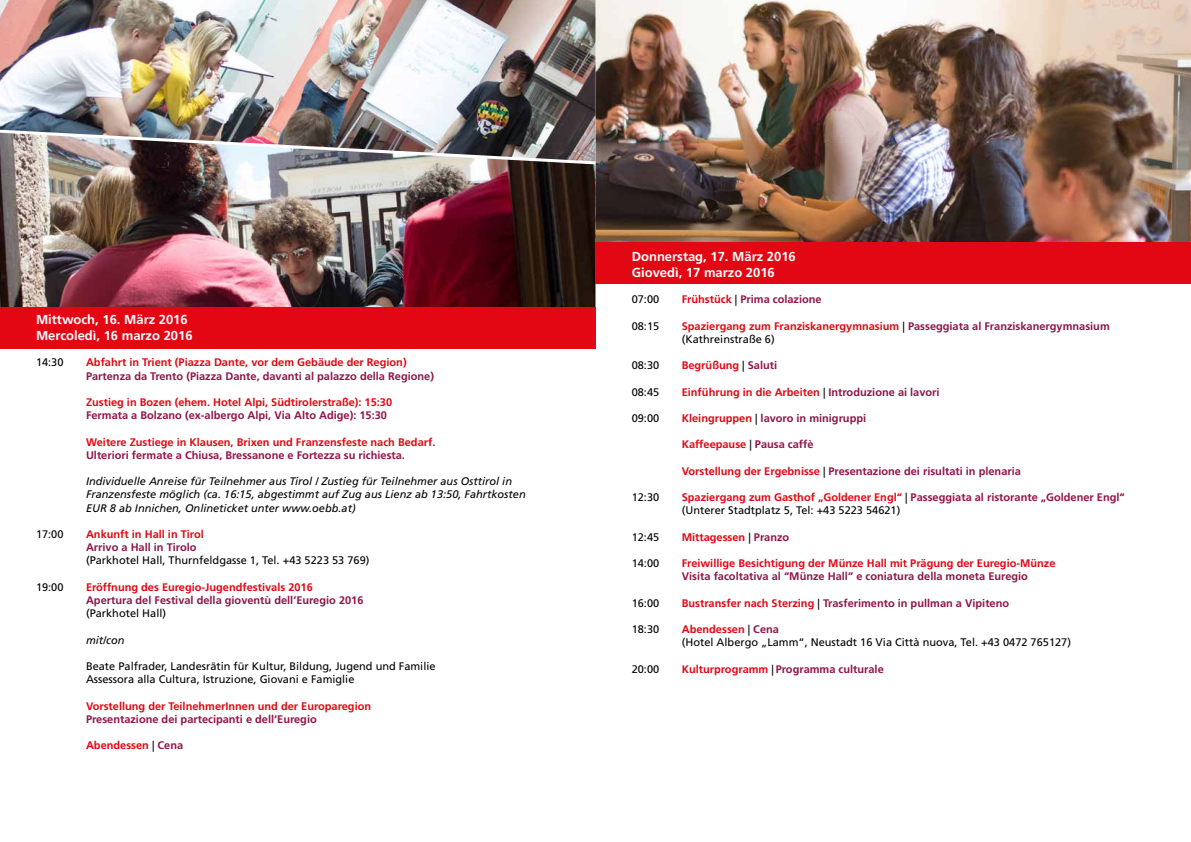
<style>
.page{position:relative;width:1191px;height:842px;background:#fff}
.page>*{position:absolute;margin:0;border:0;box-sizing:border-box;transform-origin:0 0}
.t1{font:700 13px/15.6px "Frutiger LT Std";color:#fff}
.t2{font:700 11px "Frutiger LT Std";color:#8f1448}
.t3{font:700 11px/13.2px "Frutiger LT Std";color:#e30613}
.t4{font:11px/13.2px "Frutiger LT Std";color:#000}
.t5{font:italic 11px/13.2px "Frutiger LT Std";color:#000}
.s1{font-weight:400;color:#000}
.s2{color:#8f1448}
.s3{color:#e30613}
.s4{font-weight:700;color:#e30613}
.s5{font-weight:700;color:#8f1448}
</style>
<div class="page">
<img style="left:0;top:0;width:1191px;height:243px">
<img style="left:0;top:166px;width:595px;height:142px">
<div style="left:0;top:308px;width:595px;height:41px;background:#e30613"></div>
<img style="left:0;top:124px;width:598px;height:42px">
<div style="left:595px;top:243px;width:596px;height:41px;background:#e30613"></div>
<p class="t1" style="left:36px;top:312px;width:158px">Mittwoch, 16. März 2016<br>Mercoledì, 16 marzo 2016</p>
<p class="t4" style="left:36px;top:356px;width:29px">14:30</p>
<p class="t3" style="left:86px;top:356px;width:322px">Abfahrt in Trient (Piazza Dante, vor dem Gebäude der Region)</p>
<p class="t2" style="left:86px;top:369px;width:349px">Partenza da Trento (Piazza Dante, davanti al palazzo della Regione)</p>
<p class="t3" style="left:86px;top:396px;width:308px">Zustieg in Bozen (ehem. Hotel Alpi, Südtirolerstraße): 15:30</p>
<p class="t2" style="left:86px;top:409px;width:302px">Fermata a Bolzano (ex-albergo Alpi, Via Alto Adige): 15:30</p>
<p class="t3" style="left:86px;top:435px;width:351px">Weitere Zustiege in Klausen, Brixen und Franzensfeste nach Bedarf.</p>
<p class="t2" style="left:86px;top:449px;width:320px">Ulteriori fermate a Chiusa, Bressanone e Fortezza su richiesta.</p>
<p class="t5" style="left:86px;top:475px;width:441px">Individuelle Anreise für Teilnehmer aus Tirol / Zustieg für Teilnehmer aus Osttirol in<br>Franzensfeste möglich (ca. 16:15, abgestimmt auf Zug aus Lienz ab 13:50, Fahrtkosten<br>EUR 8 ab Innichen, Onlineticket unter www.oebb.at)</p>
<p class="t4" style="left:36px;top:528px;width:29px">17:00</p>
<p class="t3" style="left:86px;top:528px;width:119px">Ankunft in Hall in Tirol</p>
<p class="t2" style="left:86px;top:541px;width:112px">Arrivo a Hall in Tirolo</p>
<p class="t4" style="left:86px;top:554px;width:285px">(Parkhotel Hall, Thurnfeldgasse 1, Tel. +43 5223 53 769)</p>
<p class="t4" style="left:36px;top:580px;width:29px">19:00</p>
<p class="t3" style="left:86px;top:580px;width:228px">Eröffnung des Euregio-Jugendfestivals 2016</p>
<p class="t2" style="left:86px;top:594px;width:279px">Apertura del Festival della gioventù dell’Euregio 2016</p>
<p class="t4" style="left:86px;top:607px;width:82px">(Parkhotel Hall)</p>
<p class="t5" style="left:86px;top:633px;width:40px">mit/con</p>
<p class="t4" style="left:86px;top:660px;width:351px">Beate Palfrader, Landesrätin für Kultur, Bildung, Jugend und Familie<br>Assessora alla Cultura, Istruzione, Giovani e Famiglie</p>
<p class="t3" style="left:86px;top:699px;width:287px">Vorstellung der TeilnehmerInnen und der Europaregion</p>
<p class="t2" style="left:86px;top:713px;width:232px">Presentazione dei partecipanti e dell‘Euregio</p>
<p class="t3" style="left:86px;top:739px;width:99px">Abendessen <span class="s1">|</span> <span class="s2">Cena</span></p>
<p class="t1" style="left:632px;top:249px;width:165px">Donnerstag, 17. März 2016<br>Giovedì, 17 marzo 2016</p>
<p class="t4" style="left:632px;top:293px;width:29px">07:00</p>
<p class="t2" style="left:682px;top:293px;width:141px"><span class="s3">Frühstück</span> <span class="s1">|</span> Prima colazione</p>
<p class="t4" style="left:632px;top:319px;width:29px">08:15</p>
<p class="t3" style="left:682px;top:319px;width:429px">Spaziergang zum Franziskanergymnasium <span class="s1">|</span> <span class="s2">Passeggiata al Franziskanergymnasium </span><span class="s1">(Kathreinstraße 6)</span></p>
<p class="t4" style="left:632px;top:359px;width:29px">08:30</p>
<p class="t3" style="left:682px;top:359px;width:97px">Begrüßung <span class="s1">|</span> <span class="s2">Saluti</span></p>
<p class="t4" style="left:632px;top:385px;width:29px">08:45</p>
<p class="t3" style="left:682px;top:385px;width:259px">Einführung in die Arbeiten <span class="s1">|</span> <span class="s2">Introduzione ai lavori</span></p>
<p class="t4" style="left:632px;top:412px;width:29px">09:00</p>
<p class="t2" style="left:682px;top:412px;width:186px"><span class="s3">Kleingruppen</span> <span class="s1">|</span> lavoro in minigruppi</p>
<p class="t3" style="left:682px;top:438px;width:133px">Kaffeepause <span class="s1">|</span> <span class="s2">Pausa caffè</span></p>
<p class="t2" style="left:682px;top:464px;width:341px"><span class="s3">Vorstellung der Ergebnisse</span> <span class="s1">|</span> Presentazione dei risultati in plenaria</p>
<p class="t4" style="left:632px;top:491px;width:29px">12:30</p>
<p class="t4" style="left:682px;top:491px;width:444px"><span class="s4">Spaziergang zum Gasthof „Goldener Engl“</span> | <span class="s5">Passeggiata al ristorante „Goldener Engl“ </span>(Unterer Stadtplatz 5, Tel: +43 5223 54621)</p>
<p class="t4" style="left:632px;top:530px;width:29px">12:45</p>
<p class="t3" style="left:682px;top:530px;width:109px">Mittagessen <span class="s1">|</span> <span class="s2">Pranzo</span></p>
<p class="t4" style="left:632px;top:557px;width:29px">14:00</p>
<p class="t3" style="left:682px;top:557px;width:375px">Freiwillige Besichtigung der Münze Hall mit Prägung der Euregio-Münze</p>
<p class="t2" style="left:682px;top:570px;width:348px">Visita facoltativa al “Münze Hall” e coniatura della moneta Euregio</p>
<p class="t4" style="left:632px;top:596px;width:29px">16:00</p>
<p class="t2" style="left:682px;top:596px;width:329px"><span class="s3">Bustransfer nach Sterzing</span> <span class="s1">|</span> Trasferimento in pullman a Vipiteno</p>
<p class="t4" style="left:632px;top:623px;width:29px">18:30</p>
<p class="t4" style="left:682px;top:623px;width:391px"><span class="s4">Abendessen</span> | <span class="s5">Cena<br></span>(Hotel Albergo „Lamm“, Neustadt 16 Via Città nuova, Tel. +43 0472 765127)</p>
<p class="t4" style="left:632px;top:662px;width:29px">20:00</p>
<p class="t2" style="left:682px;top:662px;width:203px"><span class="s3">Kulturprogramm</span> <span class="s1">|</span> Programma culturale</p>
</div>
